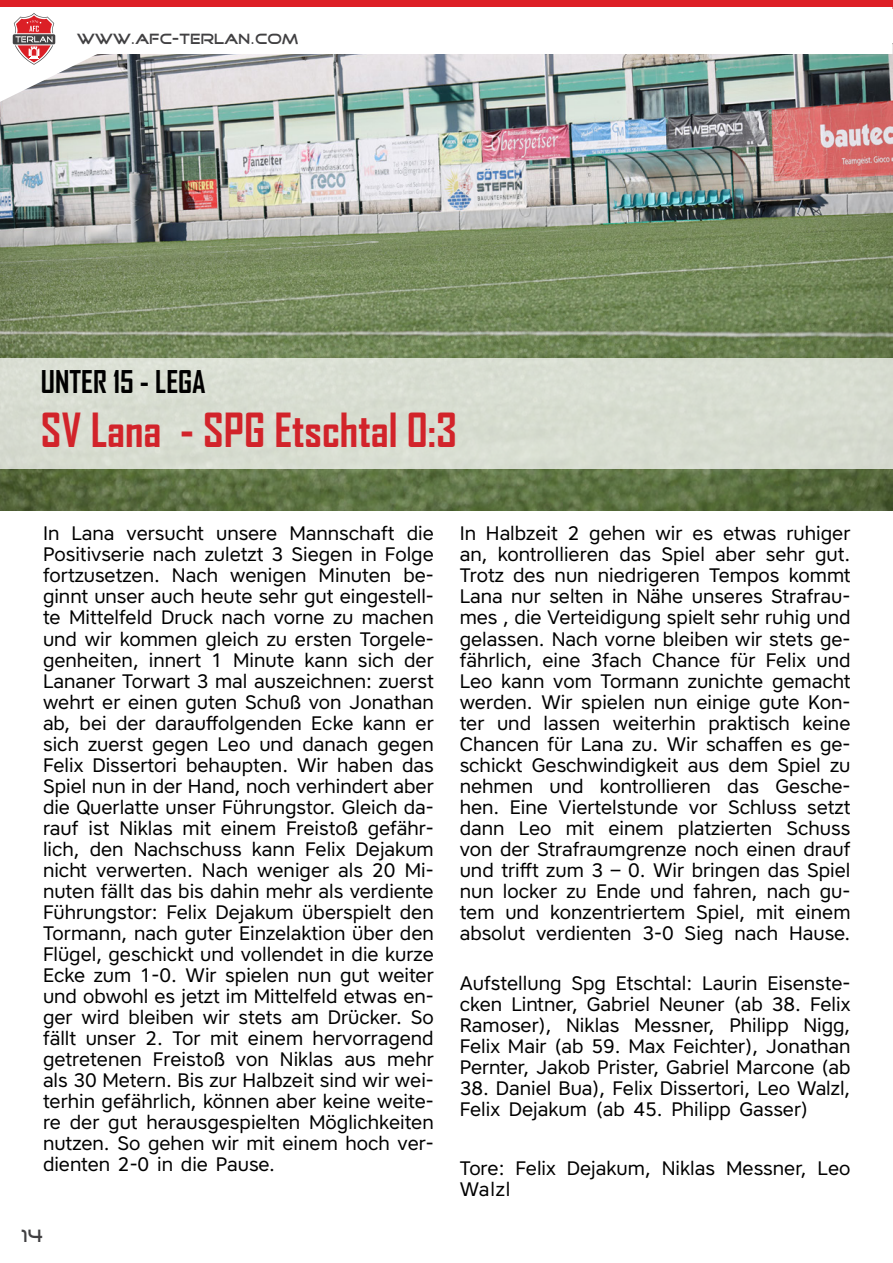
<style>
.page{position:relative;width:893px;height:1263px;background:#fff}
.page>*{position:absolute;margin:0;border:0;box-sizing:border-box;transform-origin:0 0}
.t1{font:700 45px "Agency FB";color:#d2232a}
.t2{font:700 30px "Agency FB";color:#000}
.Mannschaft{font:19.5px/21px "Core Sans A45";color:#000;text-align:justify}
.t3{font:18px "Good Times";color:#414042}
.t4{font:15px "Good Times";color:#414042}
</style>
<div class="page">
<img style="left:0;top:102px;width:892px;height:408px">
<div style="left:0;top:358px;width:892px;height:111px;background:#d8ddd1"></div>
<svg style="left:0;top:6px;width:892px;height:96px"></svg>
<svg style="left:13px;top:13px;width:42px;height:52px"></svg>
<div style="left:0;top:0;width:893px;height:6px;background:#dd1f26"></div>
<p class="t4" style="left:77px;top:32px;width:224px">WWW.AFC-TERLAN.COM</p>
<p class="t2" style="left:41px;top:363px;width:166px">UNTER 15 - LEGA</p>
<p class="t1" style="left:41px;top:402px;width:417px">SV Lana - SPG Etschtal 0:3</p>
<p class="Mannschaft" style="left:43px;top:523px;width:392px">In Lana versucht unsere Mannschaft die Positivserie nach zuletzt 3 Siegen in Folge fortzusetzen. Nach wenigen Minuten be&shy;ginnt unser auch heute sehr gut eingestell&shy;te Mittelfeld Druck nach vorne zu machen und wir kommen gleich zu ersten Torgele&shy;genheiten, innert 1 Minute kann sich der Lananer Torwart 3 mal auszeichnen: zuerst wehrt er einen guten Schuß von Jonathan ab, bei der darauffolgenden Ecke kann er sich zuerst gegen Leo und danach gegen Felix Dissertori behaupten. Wir haben das Spiel nun in der Hand, noch verhindert aber die Querlatte unser Führungstor. Gleich da&shy;rauf ist Niklas mit einem Freistoß gefähr&shy;lich, den Nachschuss kann Felix Dejakum nicht verwerten. Nach weniger als 20 Mi&shy;nuten fällt das bis dahin mehr als verdiente Führungstor: Felix Dejakum überspielt den Tormann, nach guter Einzelaktion über den Flügel, geschickt und vollendet in die kurze Ecke zum 1-0. Wir spielen nun gut weiter und obwohl es jetzt im Mittelfeld etwas en&shy;ger wird bleiben wir stets am Drücker. So fällt unser 2. Tor mit einem hervorragend getretenen Freistoß von Niklas aus mehr als 30 Metern. Bis zur Halbzeit sind wir wei&shy;terhin gefährlich, können aber keine weite&shy;re der gut herausgespielten Möglichkeiten nutzen. So gehen wir mit einem hoch ver&shy;dienten 2-0 in die Pause.</p>
<p class="Mannschaft" style="left:460px;top:523px;width:392px">In Halbzeit 2 gehen wir es etwas ruhiger an, kontrollieren das Spiel aber sehr gut.<br>Trotz des nun niedrigeren Tempos kommt Lana nur selten in Nähe unseres Strafrau&shy;mes , die Verteidigung spielt sehr ruhig und gelassen. Nach vorne bleiben wir stets ge&shy;fährlich, eine 3fach Chance für Felix und Leo kann vom Tormann zunichte gemacht werden. Wir spielen nun einige gute Kon&shy;ter und lassen weiterhin praktisch keine Chancen für Lana zu. Wir schaffen es ge&shy;schickt Geschwindigkeit aus dem Spiel zu nehmen und kontrollieren das Gesche&shy;hen. Eine Viertelstunde vor Schluss setzt dann Leo mit einem platzierten Schuss von der Strafraumgrenze noch einen drauf und trifft zum 3 – 0. Wir bringen das Spiel nun locker zu Ende und fahren, nach gu&shy;tem und konzentriertem Spiel, mit einem absolut verdienten 3-0 Sieg nach Hause.</p>
<p class="Mannschaft" style="left:460px;top:972px;width:392px">Aufstellung Spg Etschtal: Laurin Eisenste&shy;cken Lintner, Gabriel Neuner (ab 38. Felix Ramoser), Niklas Messner, Philipp Nigg, Felix Mair (ab 59. Max Feichter), Jonathan Pernter, Jakob Prister, Gabriel Marcone (ab</p>
<p class="Mannschaft" style="left:460px;top:1077px;width:392px">38. Daniel Bua), Felix Dissertori, Leo Walzl,<br>Felix Dejakum (ab 45. Philipp Gasser)</p>
<p class="Mannschaft" style="left:460px;top:1157px;width:392px">Tore: Felix Dejakum, Niklas Messner, Leo<br>Walzl</p>
<p class="t3" style="left:21px;top:1227px;width:24px">14</p>
</div>
